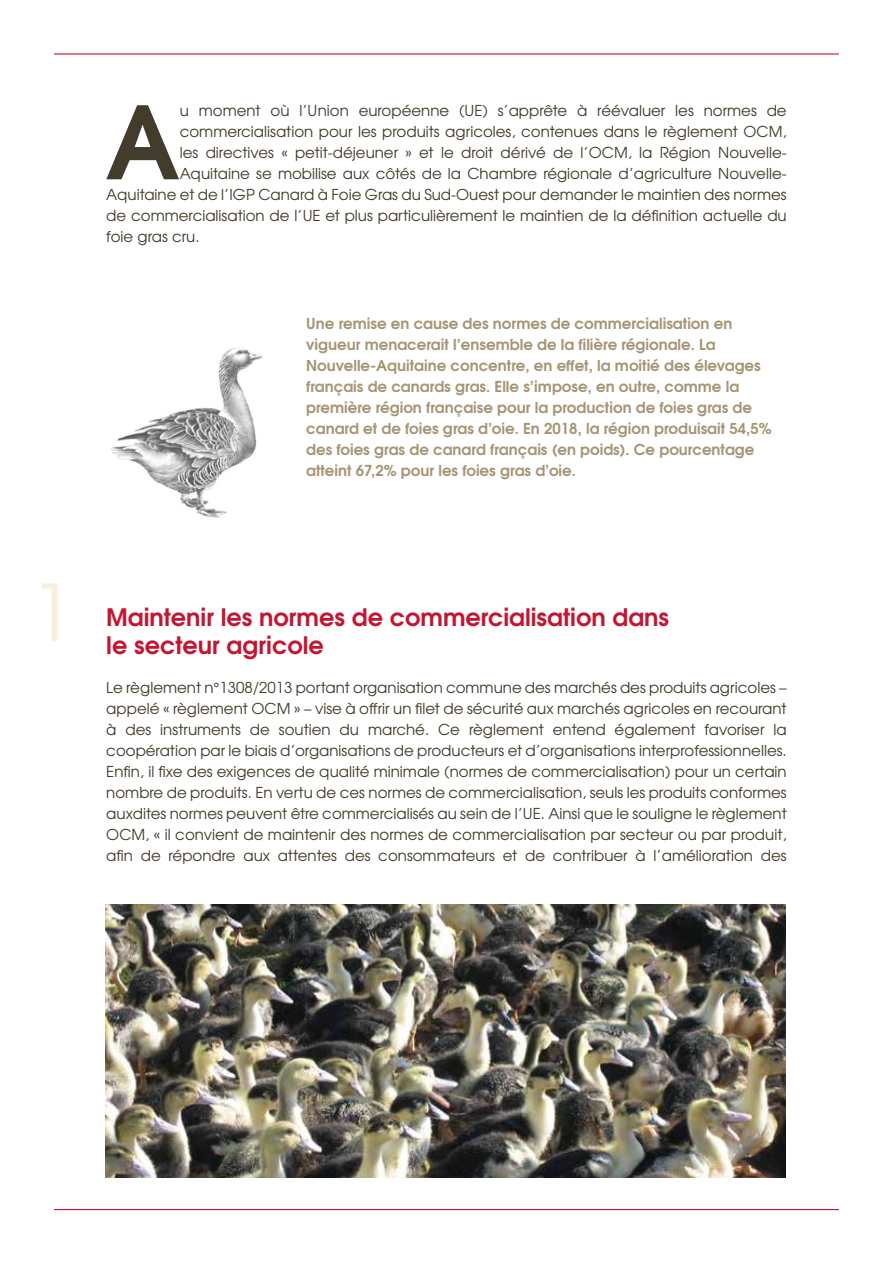
<style>
.page{position:relative;width:893px;height:1263px;background:#fff}
.page>*{position:absolute;margin:0;border:0;box-sizing:border-box;transform-origin:0 0}
.t1{font:700 100.2px "Te X Gyre Adventor";color:#433b2b}
.t2{font:78px "Te X Gyre Adventor";color:#f8f0d9}
.t3{font:700 24px/28.8px "Te X Gyre Adventor";color:#c31632}
.t4{font:15px/21px "Te X Gyre Adventor";color:#433b2b;text-align:justify}
.t5{font:700 15px/21px "Te X Gyre Adventor";color:#a59574}
</style>
<div class="page">
<hr style="left:54px;top:53px;width:785px;height:2px;background:#c31632">
<hr style="left:54px;top:1209px;width:785px;height:1px;background:#c31632">
<img style="left:111px;top:347px;width:152px;height:171px">
<img style="left:105px;top:904px;width:681px;height:274px">
<h2 class="t2" style="left:30px;top:551px;width:45px">1</h2>
<h1 class="t1" style="left:106px;top:55px;width:76px">A</h1>
<p class="t4" style="left:180px;top:99px;width:608px">u moment où l’Union européenne (UE) s’apprête à réévaluer les normes de</p>
<p class="t4" style="left:180px;top:120px;width:608px">commercialisation pour les produits agricoles, contenues dans le règlement OCM,</p>
<p class="t4" style="left:180px;top:141px;width:608px">les directives « petit-déjeuner » et le droit dérivé de l’OCM, la Région Nouvelle-</p>
<p class="t4" style="left:180px;top:162px;width:608px">Aquitaine se mobilise aux côtés de la Chambre régionale d’agriculture Nouvelle-</p>
<p class="t4" style="left:106px;top:183px;width:682px">Aquitaine et de l’IGP Canard à Foie Gras du Sud-Ouest pour demander le maintien des normes</p>
<p class="t4" style="left:106px;top:204px;width:682px">de commercialisation de l’UE et plus particulièrement le maintien de la définition actuelle du</p>
<p class="t4" style="left:106px;top:225px;width:95px">foie gras cru.</p>
<p class="t5" style="left:306px;top:312px;width:467px">Une remise en cause des normes de commercialisation en vigueur menacerait l’ensemble de la filière régionale. La Nouvelle-Aquitaine concentre, en effet, la moitié des élevages français de canards gras. Elle s’impose, en outre, comme la première région française pour la production de foies gras de canard et de foies gras d’oie. En 2018, la région produisait 54,5% des foies gras de canard français (en poids). Ce pourcentage atteint 67,2% pour les foies gras d’oie.</p>
<h3 class="t3" style="left:106px;top:600px;width:564px">Maintenir les normes de commercialisation dans le secteur agricole</h3>
<p class="t4" style="left:106px;top:675px;width:682px">Le règlement n°1308/2013 portant organisation commune des marchés des produits agricoles – appelé « règlement OCM » – vise à offrir un filet de sécurité aux marchés agricoles en recourant à des instruments de soutien du marché. Ce règlement entend également favoriser la coopération par le biais d’organisations de producteurs et d’organisations interprofessionnelles.<br>Enfin, il fixe des exigences de qualité minimale (normes de commercialisation) pour un certain nombre de produits. En vertu de ces normes de commercialisation, seuls les produits conformes auxdites normes peuvent être commercialisés au sein de l’UE. Ainsi que le souligne le règlement OCM, « il convient de maintenir des normes de commercialisation par secteur ou par produit, afin de répondre aux attentes des consommateurs et de contribuer à l’amélioration des</p>
</div>
